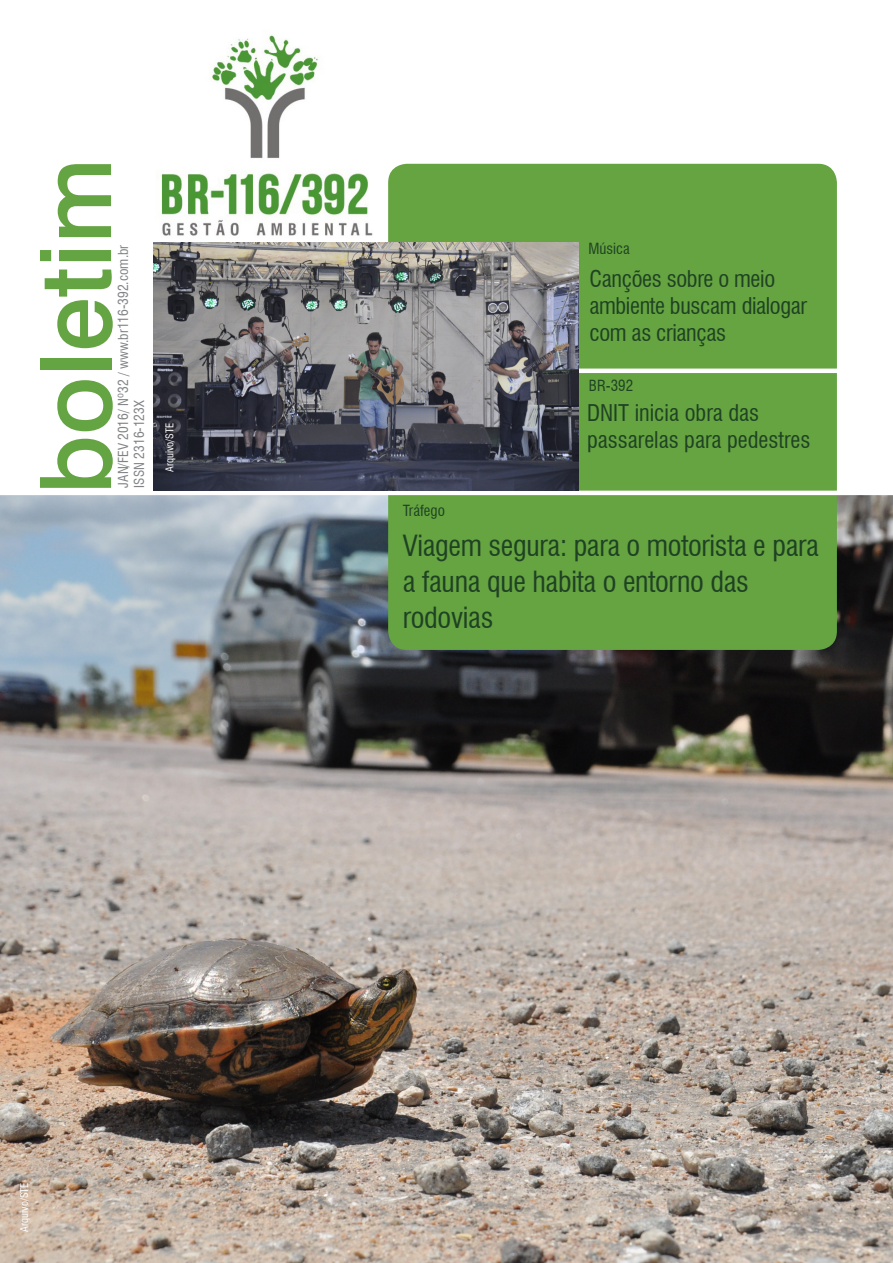
<style>
.page{position:relative;width:893px;height:1263px;background:#fff}
.page>*{position:absolute;margin:0;border:0;box-sizing:border-box;transform-origin:0 0}
.t1{font:500 98.85px "Swiss 721 BT";color:#65a443}
.t2{font:condensed 28.5px/36px "Swiss 721 BT";letter-spacing:-.01em;color:#1f4224}
.t3{font:condensed 22.5px/27px "Swiss 721 BT";letter-spacing:-.015em;color:#1f4224}
.t4{font:condensed 15px "Swiss 721 BT";color:#1f4224}
.t5{font:condensed 13.5px/16.2px "Swiss 721 BT";color:#808285}
.t6{font:condensed 10.5px "Swiss 721 BT";color:#fff}
</style>
<div class="page">
<img style="left:0;top:495px;width:893px;height:768px">
<div style="left:389px;top:165px;width:447px;height:484px;background:#65a440;border-radius:18px"></div>
<div style="left:388px;top:164px;width:449px;height:486px;border:2px solid #65a443;border-radius:18px"></div>
<img style="left:161px;top:35px;width:212px;height:201px">
<hr style="left:575px;top:369px;width:298px;height:4px;background:#fff">
<hr style="left:0;top:491px;width:893px;height:4px;background:#fff">
<img style="left:154px;top:242px;width:425px;height:249px">
<h1 class="t1" style="left:16px;top:494px;width:338px;rotate:-90deg">boletim</h1>
<p class="t5" style="left:115px;top:487px;width:244px;rotate:-90deg">JAN/FEV 2016/ Nº32 / www.br116-392.com.br<br>ISSN 2316-123X</p>
<p class="t6" style="left:163px;top:472px;width:51px;rotate:-90deg">Arquivo/STE</p>
<p class="t6" style="left:18px;top:1232px;width:51px;rotate:-90deg">Arquivo/STE</p>
<p class="t4" style="left:588px;top:240px;width:43px">Música</p>
<p class="t3" style="left:589px;top:265px;width:219px">Canções sobre o meio ambiente buscam dialogar com as crianças</p>
<p class="t4" style="left:589px;top:377px;width:46px">BR-392</p>
<p class="t4" style="left:403px;top:501px;width:44px">Tráfego</p>
<p class="t3" style="left:587px;top:400px;width:225px">DNIT inicia obra das passarelas para pedestres</p>
<p class="t2" style="left:403px;top:528px;width:417px">Viagem segura: para o motorista e para a fauna que habita o entorno das rodovias</p>
</div>
